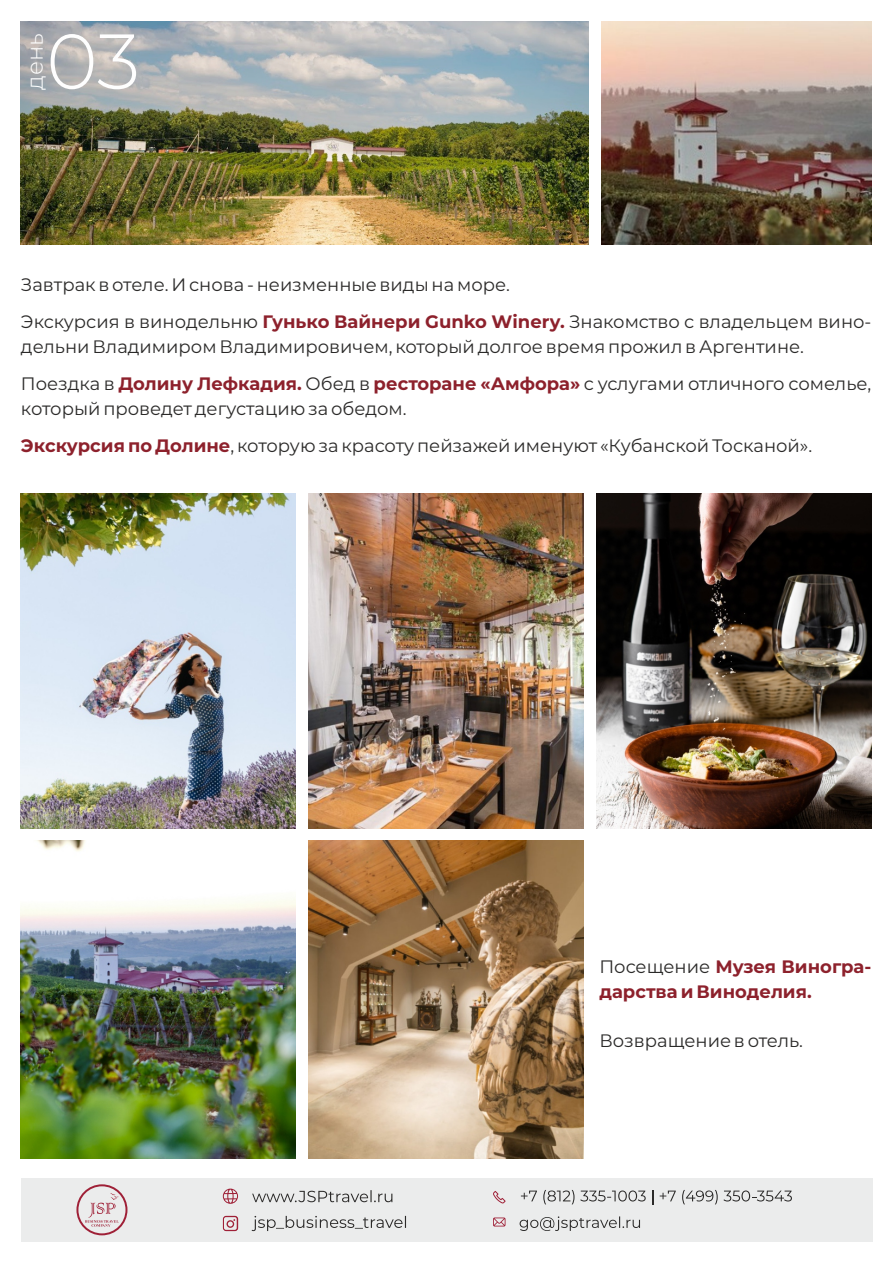
<style>
.page{position:relative;width:893px;height:1263px;background:#fff}
.page>*{position:absolute;margin:0;border:0;box-sizing:border-box;transform-origin:0 0}
.t1{font:300 77.85px "Montserrat";color:#fefefe}
.t2{font:300 22.8px "Montserrat";color:#fefefe}
.t3{font:18px/24.8px "Montserrat";color:#2b2a29}
.t4{font:700 18px/24.8px "Montserrat";color:#8d212c}
.s1{font-weight:700;color:#8d212c}
.s2{font-weight:400;color:#2b2a29}
</style>
<div class="page">
<img style="left:21px;top:841px;width:275px;height:317px">
<img style="left:21px;top:21px;width:567px;height:223px">
<img style="left:602px;top:21px;width:269px;height:223px">
<div style="left:21px;top:1178px;width:851px;height:64px;background:#ebecec"></div>
<svg style="left:76px;top:1184px;width:51px;height:51px"></svg>
<svg style="left:252px;top:1216px;width:154px;height:15px"></svg>
<div style="left:223px;top:1216px;width:15px;height:15px;border:3px solid #9f2037;border-radius:2px"></div>
<div style="left:224px;top:1217px;width:13px;height:13px;background:#ebecec;border-radius:2px"></div>
<svg style="left:227px;top:1219px;width:8px;height:9px"></svg>
<svg style="left:223px;top:1188px;width:15px;height:16px"></svg>
<svg style="left:252px;top:1190px;width:140px;height:12px"></svg>
<svg style="left:520px;top:1216px;width:120px;height:15px"></svg>
<svg style="left:521px;top:1190px;width:125px;height:14px"></svg>
<svg style="left:652px;top:1190px;width:1px;height:15px"></svg>
<svg style="left:660px;top:1190px;width:132px;height:14px"></svg>
<svg style="left:493px;top:1217px;width:12px;height:9px"></svg>
<svg style="left:493px;top:1191px;width:13px;height:12px"></svg>
<img style="left:309px;top:841px;width:274px;height:317px">
<img style="left:309px;top:494px;width:274px;height:334px">
<img style="left:21px;top:494px;width:275px;height:334px">
<img style="left:596px;top:494px;width:275px;height:334px">
<p class="t2" style="left:21px;top:90px;width:58px;rotate:-90deg">день</p>
<h1 class="t1" style="left:46px;top:14px;width:95px">03</h1>
<p class="t3" style="left:21px;top:272px;width:491px">Завтрак в отеле. И снова - неизменные виды на море.</p>
<p class="t3" style="left:21px;top:309px;width:852px">Экскурсия в винодельню <span class="s1">Гунько Вайнери Gunko Winery.</span> Знакомство с владельцем вино&shy;дельни Владимиром Владимировичем, который долгое время прожил в Аргентине.</p>
<p class="t3" style="left:21px;top:371px;width:852px">Поездка в <span class="s1">Долину Лефкадия.</span> Обед в <span class="s1">ресторане «Амфора»</span> с услугами отличного сомелье, который проведет дегустацию за обедом.</p>
<p class="t3" style="left:21px;top:434px;width:793px"><span class="s1">Экскурсия по Долине</span>, которую за красоту пейзажей именуют «Кубанской Тосканой».</p>
<p class="t4" style="left:599px;top:954px;width:274px"><span class="s2">Посещение</span> Музея Виногра&shy;дарства и Виноделия.</p>
<p class="t3" style="left:599px;top:1028px;width:205px">Возвращение в отель.</p>
</div>
